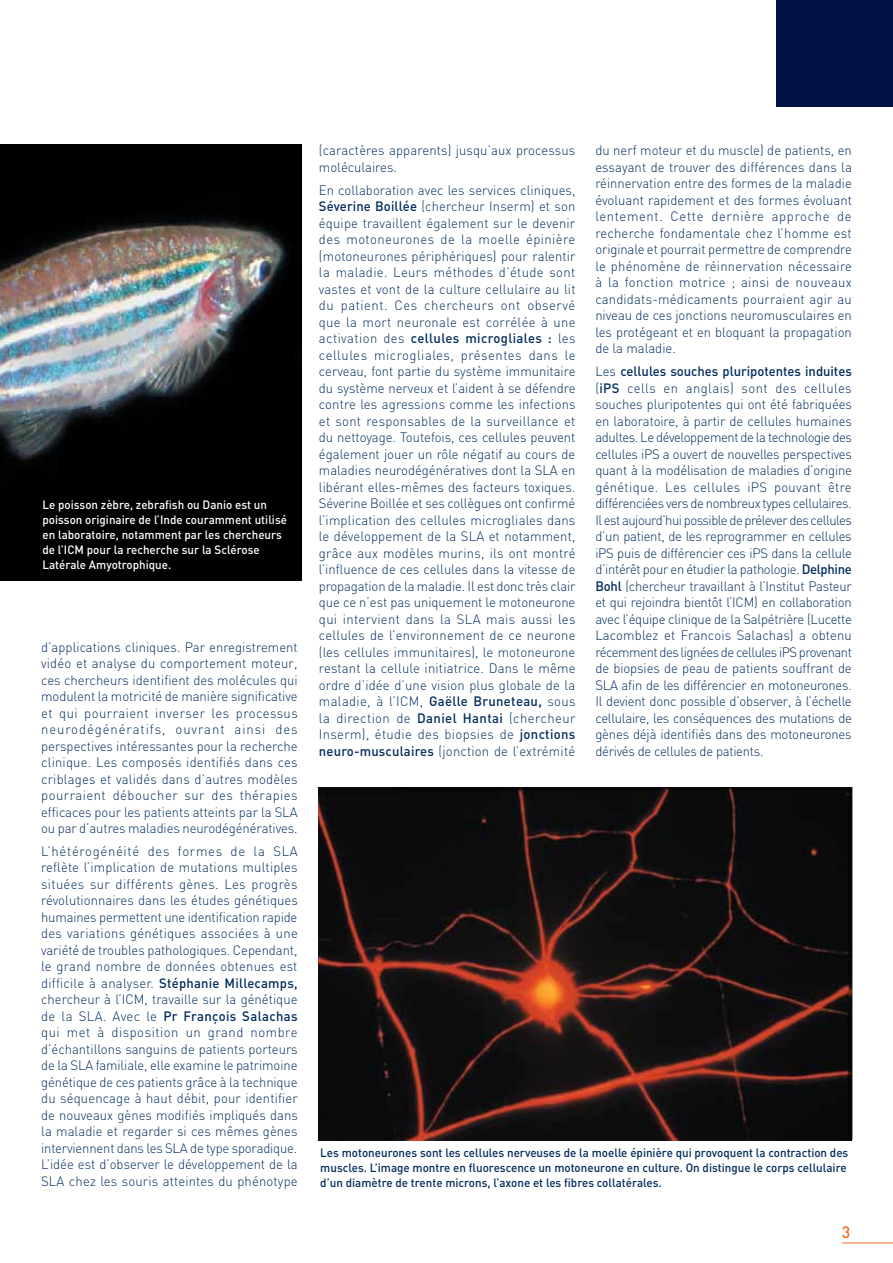
<style>
.page{position:relative;width:893px;height:1263px;background:#fff}
.page>*{position:absolute;margin:0;border:0;box-sizing:border-box;transform-origin:0 0}
.t1{font:500 16.5px "DIN";color:#f36f21}
.t2{font:300 13.5px/16.5px "DIN";color:#002b5c;text-align:justify}
.t3{font:500 12px/15px "DIN";color:#002b5c}
.t4{font:500 12px/15px "DIN";color:#fff}
.s1{font-weight:500}
</style>
<div class="page">
<div style="left:776px;top:0;width:117px;height:106px;background:#001344"></div>
<hr style="left:842px;top:1242px;width:51px;height:1px;background:#f36f21">
<img style="left:0;top:145px;width:301px;height:435px">
<img style="left:319px;top:787px;width:532px;height:353px">
<p class="t4" style="left:43px;top:497px;width:246px">Le poisson zèbre, zebrafish ou Danio est un poisson originaire de l’Inde couramment utilisé en laboratoire, notamment par les chercheurs de l’ICM pour la recherche sur la Sclérose Latérale Amyotrophique.</p>
<p class="t2" style="left:41px;top:638px;width:258px">d’applications cliniques. Par enregistrement vidéo et analyse du comportement moteur, ces chercheurs identifient des molécules qui modulent la motricité de manière significative et qui pourraient inverser les processus neurodégénératifs, ouvrant ainsi des perspectives intéressantes pour la recherche clinique. Les composés identifiés dans ces criblages et validés dans d’autres modèles pourraient déboucher sur des thérapies efficaces pour les patients atteints par la SLA ou par d’autres maladies neurodégénératives.</p>
<p class="t2" style="left:41px;top:843px;width:258px">L’hétérogénéité des formes de la SLA reflète l’implication de mutations multiples situées sur différents gènes. Les progrès révolutionnaires dans les études génétiques humaines permettent une identification rapide des variations génétiques associées à une variété de troubles pathologiques. Cependant, le grand nombre de données obtenues est difficile à analyser. <span class="s1">Stéphanie Millecamps, </span>chercheur à l’ICM, travaille sur la génétique de la SLA. Avec le <span class="s1">Pr François Salachas </span>qui met à disposition un grand nombre d’échantillons sanguins de patients porteurs de la SLA familiale, elle examine le patrimoine génétique de ces patients grâce à la technique du séquencage à haut débit, pour identifier de nouveaux gènes modifiés impliqués dans la maladie et regarder si ces mêmes gènes interviennent dans les SLA de type sporadique.<br>L’idée est d’observer le développement de la SLA chez les souris atteintes du phénotype</p>
<p class="t2" style="left:319px;top:142px;width:258px">(caractères apparents) jusqu’aux processus moléculaires.</p>
<p class="t2" style="left:319px;top:181px;width:258px">En collaboration avec les services cliniques, <span class="s1">Séverine Boillée</span> (chercheur Inserm) et son équipe travaillent également sur le devenir des motoneurones de la moelle épinière (motoneurones périphériques) pour ralentir la maladie. Leurs méthodes d’étude sont vastes et vont de la culture cellulaire au lit du patient. Ces chercheurs ont observé que la mort neuronale est corrélée à une activation des <span class="s1">cellules microgliales :</span> les cellules microgliales, présentes dans le cerveau, font partie du système immunitaire du système nerveux et l’aident à se défendre contre les agressions comme les infections et sont responsables de la surveillance et du nettoyage. Toutefois, ces cellules peuvent également jouer un rôle négatif au cours de maladies neurodégénératives dont la SLA en libérant elles-mêmes des facteurs toxiques.<br>Séverine Boillée et ses collègues ont confirmé l’implication des cellules microgliales dans le développement de la SLA et notamment, grâce aux modèles murins, ils ont montré l’influence de ces cellules dans la vitesse de propagation de la maladie. Il est donc très clair que ce n’est pas uniquement le motoneurone qui intervient dans la SLA mais aussi les cellules de l’environnement de ce neurone (les cellules immunitaires), le motoneurone restant la cellule initiatrice. Dans le même ordre d’idée d’une vision plus globale de la maladie, à l’ICM, <span class="s1">Gaëlle Bruneteau,</span> sous la direction de <span class="s1">Daniel Hantai</span> (chercheur Inserm), étudie des biopsies de <span class="s1">jonctions neuro-musculaires</span> (jonction de l’extrémité</p>
<p class="t2" style="left:595px;top:142px;width:258px">du nerf moteur et du muscle) de patients, en essayant de trouver des différences dans la réinnervation entre des formes de la maladie évoluant rapidement et des formes évoluant lentement. Cette dernière approche de recherche fondamentale chez l’homme est originale et pourrait permettre de comprendre le phénomène de réinnervation nécessaire à la fonction motrice ; ainsi de nouveaux candidats-médicaments pourraient agir au niveau de ces jonctions neuromusculaires en les protégeant et en bloquant la propagation de la maladie.</p>
<p class="t2" style="left:595px;top:363px;width:258px">Les <span class="s1">cellules souches pluripotentes induites </span>(<span class="s1">iPS</span> cells en anglais) sont des cellules souches pluripotentes qui ont été fabriquées en laboratoire, à partir de cellules humaines adultes. Le développement de la technologie des cellules iPS a ouvert de nouvelles perspectives quant à la modélisation de maladies d’origine génétique. Les cellules iPS pouvant être différenciées vers de nombreux types cellulaires.<br>Il est aujourd’hui possible de prélever des cellules d’un patient, de les reprogrammer en cellules iPS puis de différencier ces iPS dans la cellule d’intérêt pour en étudier la pathologie. <span class="s1">Delphine Bohl</span> (chercheur travaillant à l’Institut Pasteur et qui rejoindra bientôt l’ICM) en collaboration avec l’équipe clinique de la Salpétrière (Lucette Lacomblez et Francois Salachas) a obtenu récemment des lignées de cellules iPS provenant de biopsies de peau de patients souffrant de SLA afin de les différencier en motoneurones.<br>Il devient donc possible d’observer, à l’échelle cellulaire, les conséquences des mutations de gènes déjà identifiés dans des motoneurones dérivés de cellules de patients.</p>
<p class="t3" style="left:320px;top:1144px;width:530px">Les motoneurones sont les cellules nerveuses de la moelle épinière qui provoquent la contraction des muscles. L’image montre en fluorescence un motoneurone en culture. On distingue le corps cellulaire d’un diamètre de trente microns, l’axone et les fibres collatérales.</p>
<p class="t1" style="left:842px;top:1222px;width:10px">3</p>
</div>
